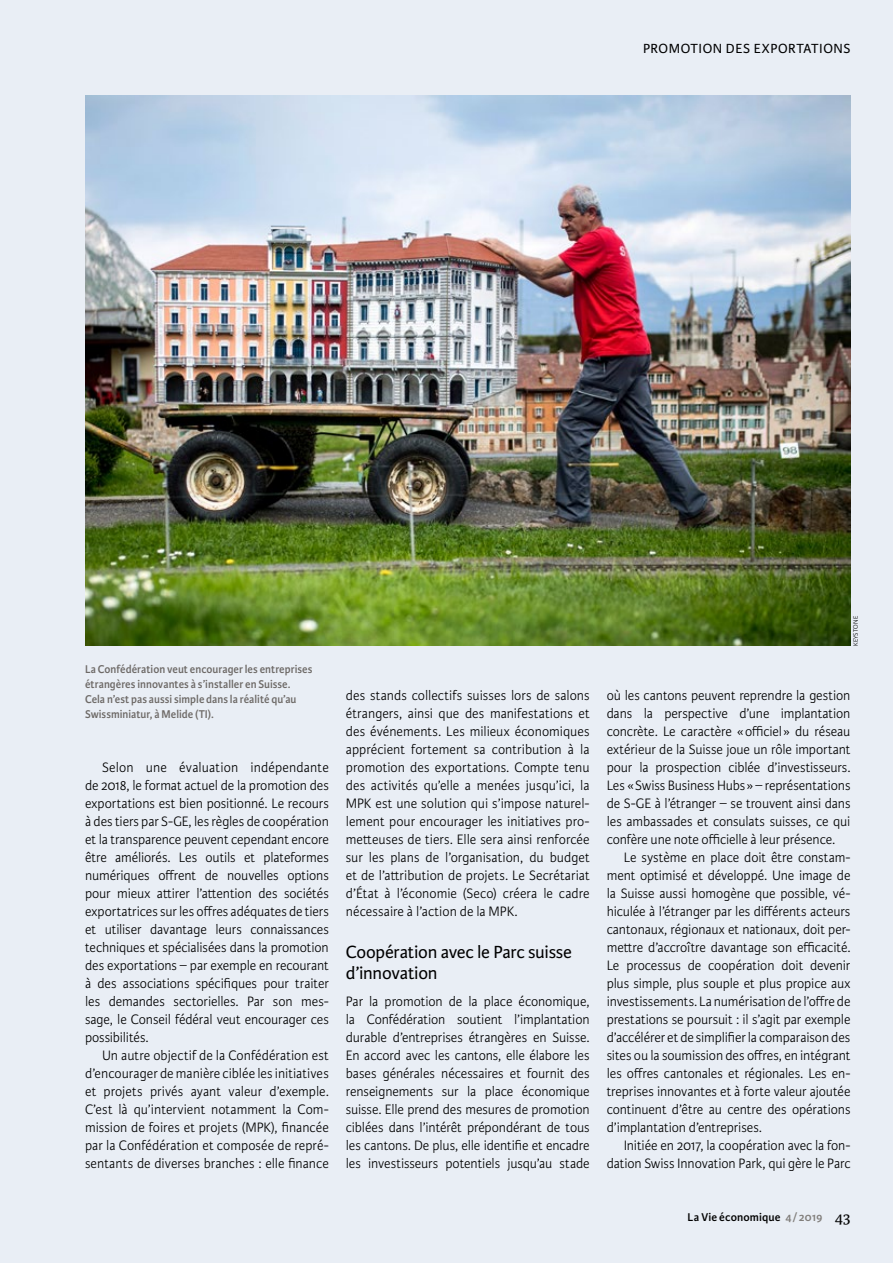
<style>
.page{position:relative;width:893px;height:1263px;background:#e9eef5}
.page>*{position:absolute;margin:0;border:0;box-sizing:border-box;transform-origin:0 0}
.t1{font:18.75px/21px "Karmina Sans";letter-spacing:-.015em;color:#000}
.t2{font:300 14.55px/18px "Karmina Sans";letter-spacing:-.005em;color:#000;text-align:justify;scale:.96 1}
.t3{font:14.1px "Karmina Sans";letter-spacing:.035em;color:#000}
.t4{font:600 12px/15px "Karmina Sans";letter-spacing:.005em;color:#6d6966;scale:.95 1}
.t5{font:600 12px "Karmina Sans";letter-spacing:.01em;color:#000}
.t6{font:300 6.75px "Karmina Sans";letter-spacing:.01em;color:#000}
.s1{color:#817e7b}
.s2{font-family:"Karmina";font-weight:400;font-size:16.5px}
</style>
<div class="page">
<img style="left:85px;top:95px;width:765px;height:551px">
<p class="t3" style="left:643px;top:41px;width:209px">PROMOTION DES EXPORTATIONS</p>
<p class="t4" style="left:85px;top:662px;width:241px">La Confédération veut encourager les entreprises étrangères innovantes à s’installer en Suisse.<br>Cela n’est pas aussi simple dans la réalité qu’au Swissminiatur, à Melide (TI).</p>
<p class="t2" style="left:85px;top:759px;width:255px;text-indent:17px">Selon une évaluation indépendante de 2018, le format actuel de la promotion des exportations est bien positionné. Le recours à des tiers par S-GE, les règles de coopération et la transparence peuvent cependant encore être améliorés. Les outils et plateformes numériques offrent de nouvelles options pour mieux attirer l’attention des sociétés exportatrices sur les offres adéquates de tiers et utiliser davantage leurs connaissances techniques et spécialisées dans la promotion des exportations – par exemple en recourant à des associations spécifiques pour traiter les demandes sectorielles. Par son mes&shy;sage, le Conseil fédéral veut encourager ces possibilités.</p>
<p class="t2" style="left:85px;top:1047px;width:255px;text-indent:17px">Un autre objectif de la Confédération est d’encourager de manière ciblée les initiatives et projets privés ayant valeur d’exemple.<br>C’est là qu’intervient notamment la Com&shy;mission de foires et projets (MPK), financée par la Confédération et composée de repré&shy;sentants de diverses branches : elle finance</p>
<p class="t6" style="left:852px;top:646px;width:31px;rotate:-90deg">KEYSTONE</p>
<p class="t2" style="left:346px;top:687px;width:255px">des stands collectifs suisses lors de salons étrangers, ainsi que des manifestations et des événements. Les milieux économiques apprécient fortement sa contribution à la promotion des exportations. Compte tenu des activités qu’elle a menées jusqu’ici, la MPK est une solution qui s’impose naturel&shy;lement pour encourager les initiatives pro&shy;metteuses de tiers. Elle sera ainsi renforcée sur les plans de l’organisation, du budget et de l’attribution de projets. Le Secrétariat d’État à l’économie (Seco) créera le cadre nécessaire à l’action de la MPK.</p>
<p class="t1" style="left:346px;top:942px;width:228px">Coopération avec le Parc suisse d’innovation</p>
<p class="t2" style="left:346px;top:993px;width:255px">Par la promotion de la place économique, la Confédération soutient l’implantation durable d’entreprises étrangères en Suisse.<br>En accord avec les cantons, elle élabore les bases générales nécessaires et fournit des renseignements sur la place économique suisse. Elle prend des mesures de promotion ciblées dans l’intérêt prépondérant de tous les cantons. De plus, elle identifie et encadre les investisseurs potentiels jusqu’au stade</p>
<p class="t2" style="left:607px;top:687px;width:255px">où les cantons peuvent reprendre la gestion dans la perspective d’une implantation concrète. Le caractère «officiel» du réseau extérieur de la Suisse joue un rôle important pour la prospection ciblée d’investisseurs.<br>Les «Swiss Business Hubs» – représentations de S-GE à l’étranger – se trouvent ainsi dans les ambassades et consulats suisses, ce qui confère une note officielle à leur présence.</p>
<p class="t2" style="left:607px;top:848px;width:255px;text-indent:17px">Le système en place doit être constam&shy;ment optimisé et développé. Une image de la Suisse aussi homogène que possible, vé&shy;hiculée à l’étranger par les différents acteurs cantonaux, régionaux et nationaux, doit per&shy;mettre d’accroître davantage son efficacité.<br>Le processus de coopération doit devenir plus simple, plus souple et plus propice aux investissements. La numérisation de l’offre de prestations se poursuit : il s’agit par exemple d’accélérer et de simplifier la comparaison des sites ou la soumission des offres, en intégrant les offres cantonales et régionales. Les en&shy;treprises innovantes et à forte valeur ajoutée continuent d’être au centre des opérations d’implantation d’entreprises.</p>
<p class="t2" style="left:607px;top:1137px;width:255px;text-align:right">Initiée en 2017, la coopération avec la fon&shy;dation Swiss Innovation Park, qui gère le Parc</p>
<p class="t5" style="left:688px;top:1210px;width:164px">La Vie économique <span class="s1">4/2019</span> <span class="s2">43</span></p>
</div>
